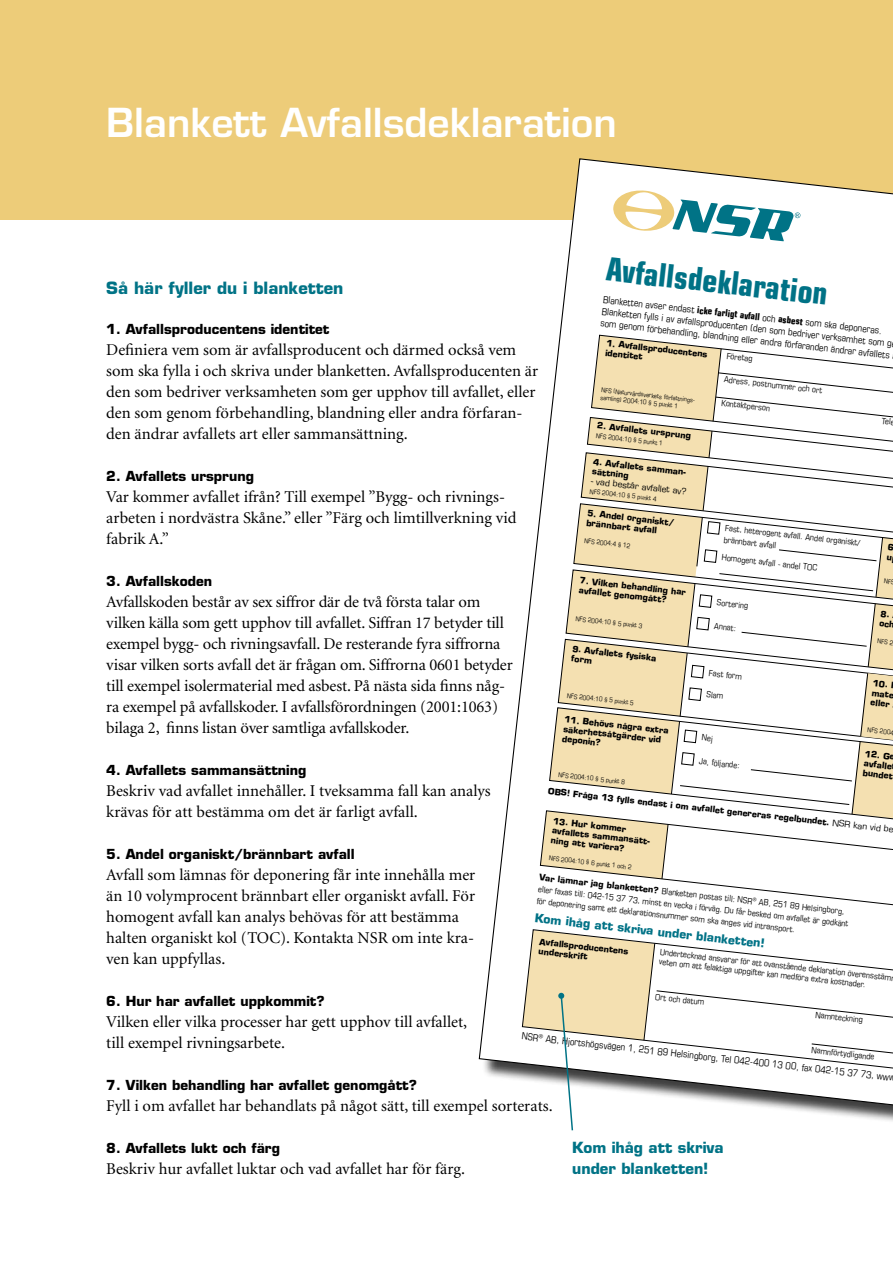
<style>
.page{position:relative;width:893px;height:1263px;background:#fff}
.page>*{position:absolute;margin:0;border:0;box-sizing:border-box;transform-origin:0 0}
.t1{font:600 39px "Eurostile";color:#fff}
.t2{font:700 condensed 32.25px "Eurostile";color:#007286}
.t3{font:16.5px/21px "Minion";color:#000}
.t4{font:700 16.5px "Eurostile";color:#007386}
.t5{font:700 15px/21px "Eurostile";color:#007386}
.t6{font:700 13.5px "Eurostile";color:#000}
.t7{font:700 11.85px "Eurostile";color:#007286}
.t8{font:condensed 9.75px/12px "Eurostile";color:#000}
.t9{font:condensed 8.55px/11.6px "Eurostile";color:#000}
.t10{font:700 8.55px/9.8px "Eurostile";color:#000}
.t11{font:8.55px "Eurostile";color:#000}
.t12{font:condensed 6.45px/7.5px "Eurostile";color:#000}
.s1{font-weight:700}
.s2{font-weight:400}
.s3{font-weight:700;font-stretch:normal}
</style>
<div class="page">
<div style="left:0;top:0;width:893px;height:219px;background:#edcc79"></div>
<svg style="left:478px;top:158px;width:415px;height:922px"></svg>
<svg style="left:522px;top:335px;width:371px;height:796px"></svg>
<h1 class="t1" style="left:106px;top:99px;width:512px">Blankett Avfallsdeklaration</h1>
<h2 class="t2" style="left:608px;top:250px;width:224px;rotate:6deg">Avfallsdeklaration</h2>
<p class="t4" style="left:106px;top:278px;width:239px">Så här fyller du i blanketten</p>
<p class="t6" style="left:106px;top:320px;width:225px">1. Avfallsproducentens identitet</p>
<p class="t3" style="left:106px;top:339px;width:433px">Definiera vem som är avfallsproducent och därmed också vem som ska fylla i och skriva under blanketten. Avfallsproducenten är den som bedriver verksamheten som ger upphov till avfallet, eller den som genom förbehandling, blandning eller andra förfaran&shy;den ändrar avfallets art eller sammansättning.</p>
<p class="t6" style="left:106px;top:467px;width:149px">2. Avfallets ursprung</p>
<p class="t3" style="left:106px;top:486px;width:412px">Var kommer avfallet ifrån? Till exempel ”Bygg- och rivnings&shy;arbeten i nordvästra Skåne.” eller ”Färg och limtillverkning vid fabrik A.”</p>
<p class="t6" style="left:106px;top:572px;width:107px">3. Avfallskoden</p>
<p class="t3" style="left:106px;top:591px;width:408px">Avfallskoden består av sex siffror där de två första talar om vilken källa som gett upphov till avfallet. Siffran 17 betyder till exempel bygg- och rivningsavfall. De resterande fyra siffrorna visar vilken sorts avfall det är frågan om. Siffrorna 0601 betyder till exempel isolermaterial med asbest. På nästa sida finns någ&shy;ra exempel på avfallskoder. I avfallsförordningen (2001:1063) bilaga 2, finns listan över samtliga avfallskoder.</p>
<p class="t6" style="left:106px;top:761px;width:202px">4. Avfallets sammansättning</p>
<p class="t3" style="left:106px;top:780px;width:386px">Beskriv vad avfallet innehåller. I tveksamma fall kan analys krävas för att bestämma om det är farligt avfall.</p>
<p class="t6" style="left:106px;top:845px;width:250px">5. Andel organiskt/brännbart avfall</p>
<p class="t3" style="left:106px;top:864px;width:371px">Avfall som lämnas för deponering får inte innehålla mer än 10 volymprocent brännbart eller organiskt avfall. För homogent avfall kan analys behövas för att bestämma halten organiskt kol (TOC). Kontakta NSR om inte kra&shy;ven kan uppfyllas.</p>
<p class="t6" style="left:106px;top:992px;width:220px">6. Hur har avfallet uppkommit?</p>
<p class="t3" style="left:106px;top:1011px;width:362px">Vilken eller vilka processer har gett upphov till avfallet, till exempel rivningsarbete.</p>
<p class="t6" style="left:106px;top:1076px;width:312px">7. Vilken behandling har avfallet genomgått?</p>
<p class="t3" style="left:106px;top:1095px;width:448px">Fyll i om avfallet har behandlats på något sätt, till exempel sorterats.</p>
<p class="t6" style="left:106px;top:1139px;width:175px">8. Avfallets lukt och färg</p>
<p class="t3" style="left:106px;top:1158px;width:360px">Beskriv hur avfallet luktar och vad avfallet har för färg.</p>
<p class="t8" style="left:603px;top:294px;width:294px;rotate:6deg">Blanketten avser endast <span class="s1">icke farligt avfall</span> och <span class="s1">asbest</span> som ska deponeras.<br>Blanketten fylls i av avfallsproducenten (den som bedriver verksamhet som g som genom förbehandling, blandning eller andra förfaranden ändrar avfallets</p>
<p class="t10" style="left:607px;top:339px;width:103px;rotate:6deg">1. Avfallsproducentens identitet</p>
<p class="t12" style="left:602px;top:386px;width:97px;rotate:6deg">NFS (Naturvårdsverkets författnings&shy;samling) 2004:10 § 5 punkt 1</p>
<p class="t10" style="left:598px;top:421px;width:96px;rotate:6deg">2. Avfallets ursprung</p>
<p class="t9" style="left:727px;top:350px;width:28px;rotate:6deg">Företag</p>
<p class="t9" style="left:725px;top:374px;width:100px;rotate:6deg">Adress, postnummer och ort</p>
<p class="t9" style="left:722px;top:397px;width:50px;rotate:6deg">Kontaktperson</p>
<p class="t9" style="left:882px;top:415px;width:15px;rotate:6deg">Tele</p>
<p class="t12" style="left:596px;top:432px;width:69px;rotate:6deg">NFS 2004:10 § 5 punkt 1</p>
<p class="t10" style="left:594px;top:457px;width:97px;rotate:6deg">4. Avfallets samman&shy;sättning</p>
<p class="t11" style="left:592px;top:476px;width:97px;rotate:6deg">- vad består avfallet av?</p>
<p class="t12" style="left:590px;top:488px;width:69px;rotate:6deg">NFS 2004:10 § 5 punkt 4</p>
<p class="t10" style="left:588px;top:508px;width:89px;rotate:6deg">5. Andel organiskt/ brännbart avfall</p>
<p class="t12" style="left:585px;top:537px;width:48px;rotate:6deg">NFS 2004:4 § 12</p>
<p class="t10" style="left:580px;top:576px;width:108px;rotate:6deg">7. Vilken behandling har avfallet genomgått?</p>
<p class="t12" style="left:576px;top:615px;width:69px;rotate:6deg">NFS 2004:10 § 5 punkt 3</p>
<p class="t10" style="left:573px;top:644px;width:86px;rotate:6deg">9. Avfallets fysiska form</p>
<p class="t12" style="left:567px;top:692px;width:69px;rotate:6deg">NFS 2004:10 § 5 punkt 5</p>
<p class="t10" style="left:565px;top:715px;width:106px;rotate:6deg">11. Behövs några extra säkerhetsåtgärder vid deponin?</p>
<p class="t12" style="left:559px;top:771px;width:69px;rotate:6deg">NFS 2004:10 § 5 punkt 8</p>
<p class="t10" style="left:553px;top:816px;width:102px;rotate:6deg">13. Hur kommer avfallets sammansätt&shy;ning att variera?</p>
<p class="t12" style="left:549px;top:854px;width:85px;rotate:6deg">NFS 2004:10 § 6 punkt 1 och 2</p>
<p class="t9" style="left:726px;top:522px;width:137px;rotate:6deg">Fast, heterogent avfall. Andel organiskt/ brännbart avfall</p>
<p class="t9" style="left:722px;top:552px;width:98px;rotate:6deg">Homogent avfall - andel TOC</p>
<p class="t9" style="left:717px;top:596px;width:33px;rotate:6deg">Sortering</p>
<p class="t9" style="left:715px;top:620px;width:24px;rotate:6deg">Annat:</p>
<p class="t9" style="left:709px;top:667px;width:35px;rotate:6deg">Fast form</p>
<p class="t9" style="left:707px;top:688px;width:18px;rotate:6deg">Slam</p>
<p class="t10" style="left:881px;top:609px;width:17px;rotate:6deg">8. och</p>
<p class="t12" style="left:878px;top:637px;width:17px;rotate:6deg">NFS 2</p>
<p class="t10" style="left:873px;top:678px;width:24px;rotate:6deg">10. mate eller</p>
<p class="t12" style="left:868px;top:726px;width:28px;rotate:6deg">NFS 2004</p>
<p class="t10" style="left:865px;top:749px;width:32px;rotate:6deg">12. Ge avfalle bundet</p>
<p class="t9" style="left:700px;top:755px;width:42px;rotate:6deg">Ja, följande:</p>
<p class="t10" style="left:549px;top:787px;width:349px;rotate:6deg">OBS! Fråga 13 fylls endast i om avfallet genereras regelbundet. <span class="s2">NSR kan vid be</span></p>
<p class="t9" style="left:540px;top:873px;width:314px;rotate:6deg"><sup>V</sup><span class="s3">ar lämnar jag blanketten?</span> Blanketten postas till: NSR<sup>®</sup> AB, 251 89 Helsingborg, eller faxas till: 042-15 37 73, minst en vecka i förväg. Du får besked om avfallet är godkänt för deponering samt ett deklarationsnummer som ska anges vid intransport.</p>
<p class="t7" style="left:535px;top:911px;width:233px;rotate:6deg">Kom ihåg att skriva under blanketten!</p>
<p class="t10" style="left:540px;top:937px;width:91px;rotate:6deg">Avfallsproducentens underskrift</p>
<p class="t9" style="left:660px;top:947px;width:234px;line-height:9.6px;rotate:6deg">Undertecknad ansvarar för att ovanstående deklaration överensstäm veten om att felaktiga uppgifter kan medföra extra kostnader.</p>
<p class="t9" style="left:656px;top:991px;width:51px;rotate:6deg">Ort och datum</p>
<p class="t9" style="left:816px;top:1009px;width:49px;rotate:6deg">Namnteckning</p>
<p class="t9" style="left:812px;top:1044px;width:65px;rotate:6deg">Namnförtydligande</p>
<p class="t8" style="left:522px;top:1031px;width:377px;rotate:6deg">NSR<sup>®</sup> AB, Hjortshögsvägen 1, 251 89 Helsingborg, Tel 042-400 13 00, fax 042-15 37 73, www</p>
<p class="t5" style="left:572px;top:1136px;width:153px">Kom ihåg att skriva under blanketten!</p>
</div>
